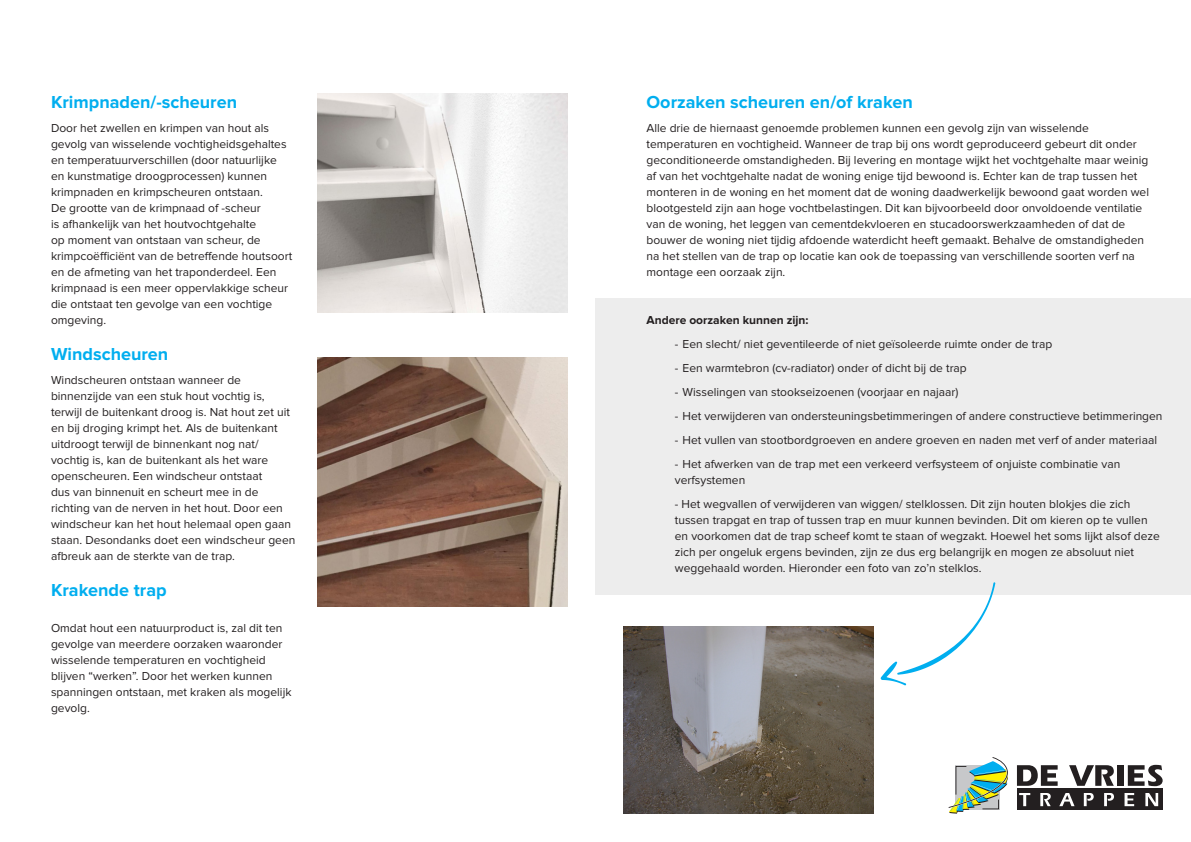
<style>
.page{position:relative;width:1191px;height:842px;background:#fff}
.page>*{position:absolute;margin:0;border:0;box-sizing:border-box;transform-origin:0 0}
.No_Spacing{font:700 18px "Proxima Nova";color:#00aeef}
.Heading_1{font:700 18px "Proxima Nova";color:#00aeef}
.No_Spacing-2{font:12px/16px "Proxima Nova";color:#231f20}
.Heading_1-2{font:12px/16px "Proxima Nova";color:#231f20}
.No_Spacing-3{font:700 12px "Proxima Nova";color:#231f20}
</style>
<div class="page">
<div style="left:595px;top:298px;width:596px;height:296px;background:#ededed"></div>
<img style="left:317px;top:357px;width:250px;height:250px">
<img style="left:317px;top:94px;width:250px;height:218px">
<div style="left:1017px;top:789px;width:145px;height:21px;background:#231f20"></div>
<svg style="left:948px;top:757px;width:60px;height:57px"></svg>
<svg style="left:1017px;top:765px;width:40px;height:21px"></svg>
<svg style="left:1069px;top:765px;width:44px;height:21px"></svg>
<div style="left:1117px;top:765px;width:6px;height:21px;background:#231f20"></div>
<svg style="left:1127px;top:765px;width:35px;height:21px"></svg>
<svg style="left:1019px;top:793px;width:11px;height:13px"></svg>
<svg style="left:1040px;top:793px;width:10px;height:13px"></svg>
<svg style="left:1059px;top:793px;width:15px;height:13px"></svg>
<svg style="left:1083px;top:793px;width:10px;height:13px"></svg>
<svg style="left:1104px;top:793px;width:10px;height:13px"></svg>
<svg style="left:1124px;top:793px;width:10px;height:13px"></svg>
<svg style="left:1145px;top:793px;width:13px;height:13px"></svg>
<img style="left:624px;top:626px;width:249px;height:188px">
<svg style="left:880px;top:582px;width:115px;height:103px"></svg>
<p class="No_Spacing" style="left:51px;top:94px;width:188px">Krimpnaden/-scheuren</p>
<p class="No_Spacing-2" style="left:51px;top:120px;width:243px">Door het zwellen en krimpen van hout als gevolg van wisselende vochtigheidsgehaltes en temperatuurverschillen (door natuurlijke en kunstmatige droogprocessen) kunnen krimpnaden en krimpscheuren ontstaan.<br>De grootte van de krimpnaad of -scheur<br>is afhankelijk van het houtvochtgehalte<br>op moment van ontstaan van scheur, de krimpcoëfficiënt van de betreffende houtsoort en de afmeting van het traponderdeel. Een krimpnaad is een meer oppervlakkige scheur die ontstaat ten gevolge van een vochtige omgeving.</p>
<p class="Heading_1" style="left:51px;top:346px;width:119px">Windscheuren</p>
<p class="No_Spacing-2" style="left:51px;top:372px;width:246px">Windscheuren ontstaan wanneer de binnenzijde van een stuk hout vochtig is, terwijl de buitenkant droog is. Nat hout zet uit en bij droging krimpt het. Als de buitenkant uitdroogt terwijl de binnenkant nog nat/ vochtig is, kan de buitenkant als het ware openscheuren. Een windscheur ontstaat<br>dus van binnenuit en scheurt mee in de richting van de nerven in het hout. Door een windscheur kan het hout helemaal open gaan staan. Desondanks doet een windscheur geen afbreuk aan de sterkte van de trap.</p>
<p class="Heading_1" style="left:51px;top:582px;width:117px">Krakende trap</p>
<p class="Heading_1-2" style="left:51px;top:620px;width:242px">Omdat hout een natuurproduct is, zal dit ten gevolge van meerdere oorzaken waaronder wisselende temperaturen en vochtigheid blijven “werken”. Door het werken kunnen spanningen ontstaan, met kraken als mogelijk gevolg.</p>
<p class="No_Spacing" style="left:646px;top:94px;width:268px">Oorzaken scheuren en/of kraken</p>
<p class="No_Spacing-2" style="left:646px;top:120px;width:504px">Alle drie de hiernaast genoemde problemen kunnen een gevolg zijn van wisselende temperaturen en vochtigheid. Wanneer de trap bij ons wordt geproduceerd gebeurt dit onder geconditioneerde omstandigheden. Bij levering en montage wijkt het vochtgehalte maar weinig af van het vochtgehalte nadat de woning enige tijd bewoond is. Echter kan de trap tussen het monteren in de woning en het moment dat de woning daadwerkelijk bewoond gaat worden wel blootgesteld zijn aan hoge vochtbelastingen. Dit kan bijvoorbeeld door onvoldoende ventilatie van de woning, het leggen van cementdekvloeren en stucadoorswerkzaamheden of dat de bouwer de woning niet tijdig afdoende waterdicht heeft gemaakt. Behalve de omstandigheden na het stellen van de trap op locatie kan ook de toepassing van verschillende soorten verf na montage een oorzaak zijn.</p>
<p class="No_Spacing-3" style="left:646px;top:314px;width:163px">Andere oorzaken kunnen zijn:</p>
<p class="No_Spacing-2" style="left:675px;top:336px;width:379px">- Een slecht/ niet geventileerde of niet geïsoleerde ruimte onder de trap</p>
<p class="No_Spacing-2" style="left:675px;top:360px;width:293px">- Een warmtebron (cv-radiator) onder of dicht bij de trap</p>
<p class="No_Spacing-2" style="left:675px;top:384px;width:285px">- Wisselingen van stookseizoenen (voorjaar en najaar)</p>
<p class="No_Spacing-2" style="left:675px;top:408px;width:489px">- Het verwijderen van ondersteuningsbetimmeringen of andere constructieve betimmeringen</p>
<p class="No_Spacing-2" style="left:675px;top:432px;width:483px">- Het vullen van stootbordgroeven en andere groeven en naden met verf of ander materiaal</p>
<p class="No_Spacing-2" style="left:675px;top:456px;width:447px">- Het afwerken van de trap met een verkeerd verfsysteem of onjuiste combinatie van verfsystemen</p>
<p class="No_Spacing-2" style="left:675px;top:496px;width:486px">- Het wegvallen of verwijderen van wiggen/ stelklossen. Dit zijn houten blokjes die zich tussen trapgat en trap of tussen trap en muur kunnen bevinden. Dit om kieren op te vullen en voorkomen dat de trap scheef komt te staan of wegzakt. Hoewel het soms lijkt alsof deze zich per ongeluk ergens bevinden, zijn ze dus erg belangrijk en mogen ze absoluut niet weggehaald worden. Hieronder een foto van zo’n stelklos.</p>
</div>
